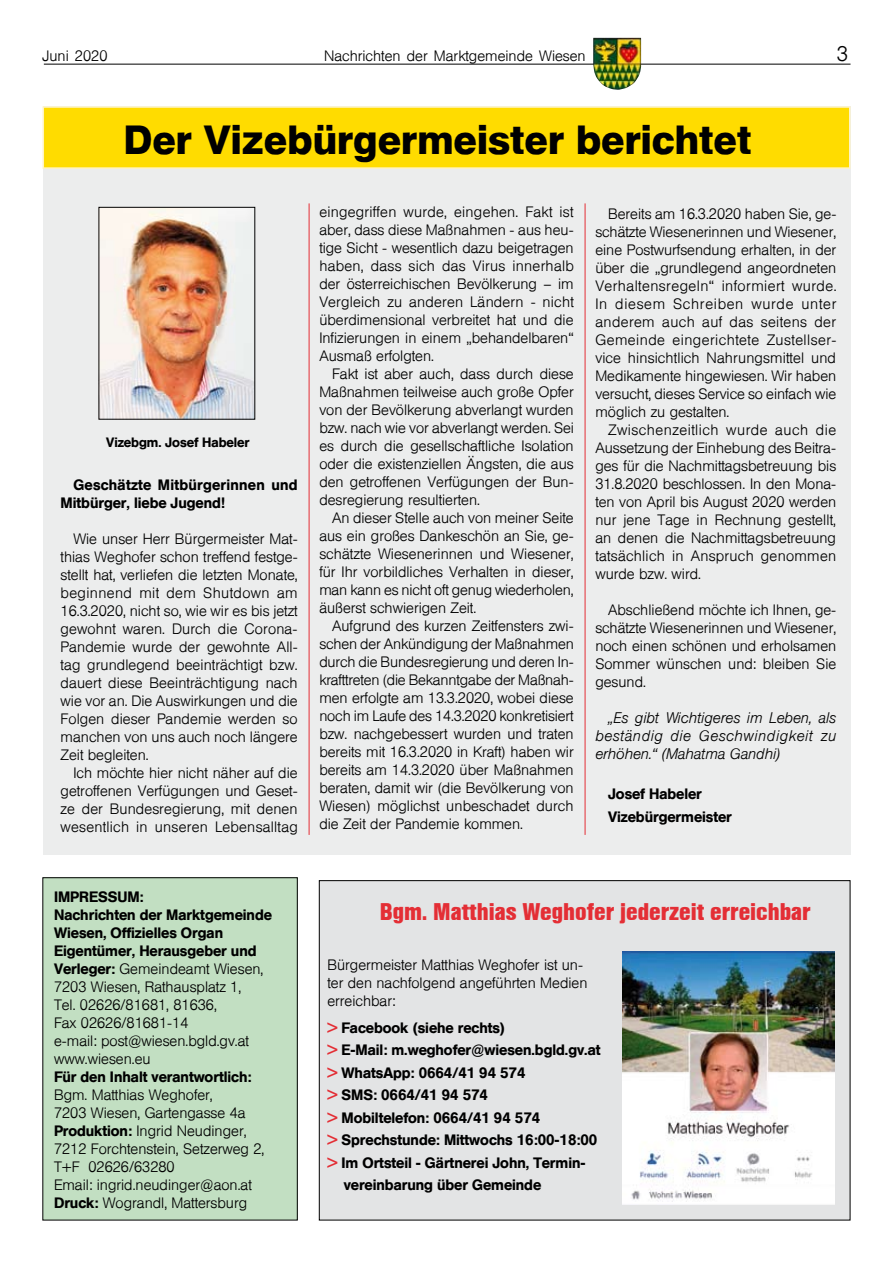
<style>
.page{position:relative;width:893px;height:1263px;background:#fff}
.page>*{position:absolute;margin:0;border:0;box-sizing:border-box;transform-origin:0 0}
.t1{font:600 40.5px "Helvetica BQ";color:#000}
.t2{font:700 24px "Helvetica Condensed BQ";color:#e42e35}
.t3{font:300 21px "Helvetica BQ";color:#000}
.t4{font:300 15px/18px "Helvetica BQ";color:#000;text-align:justify}
.t5{font:500 15px/22.5px "Helvetica BQ";color:#000}
.t6{font:italic 300 15px/18px "Helvetica BQ";letter-spacing:.04em;color:#000;text-align:justify}
.t7{font:500 15px/18px "Helvetica BQ";letter-spacing:.02em;color:#000}
.t8{font:500 13.5px "Helvetica BQ";color:#000}
.s1{font-weight:500}
.s2{color:#e42e35}
</style>
<div class="page">
<hr style="left:44px;top:64px;width:806px;height:1px;background:#000">
<img style="left:593px;top:38px;width:48px;height:52px">
<div style="left:43px;top:878px;width:254px;height:342px;background:#c2dfc2"></div>
<div style="left:42px;top:877px;width:256px;height:343px;border:1px solid #000"></div>
<div style="left:319px;top:881px;width:531px;height:339px;background:#e3e4e5"></div>
<img style="left:622px;top:951px;width:213px;height:254px">
<div style="left:43px;top:106px;width:807px;height:748px;background:#eceded"></div>
<img style="left:101px;top:209px;width:152px;height:209px">
<div style="left:43px;top:106px;width:807px;height:63px;background:#ffdc00;border:2px solid #fff4c4"></div>
<hr style="left:585px;top:203px;width:1px;height:632px;background:#e42e35">
<hr style="left:309px;top:203px;width:1px;height:632px;background:#e42e35">
<p class="t4" style="left:43px;top:48px;width:66px">Juni 2020</p>
<p class="t4" style="left:324px;top:48px;width:263px">Nachrichten der Marktgemeinde Wiesen</p>
<h3 class="t3" style="left:837px;top:42px;width:13px">3</h3>
<h1 class="t1" style="left:124px;top:114px;width:629px">Der Vizebürgermeister berichtet</h1>
<p class="t8" style="left:106px;top:435px;width:145px">Vizebgm. Josef Habeler</p>
<p class="t7" style="left:61px;top:476px;width:238px;text-indent:13px">Geschätzte Mitbürgerinnen und<br>Mitbürger, liebe Jugend!</p>
<p class="t4" style="left:61px;top:530px;width:239px;text-indent:13px">Wie unser Herr Bürgermeister Mat&shy;thias Weghofer schon treffend festge&shy;stellt hat, verliefen die letzten Monate, beginnend mit dem Shutdown am 16.3.2020, nicht so, wie wir es bis jetzt gewohnt waren. Durch die Corona-Pandemie wurde der gewohnte All&shy;tag grundlegend beeinträchtigt bzw. dauert diese Beeinträchtigung nach wie vor an. Die Auswirkungen und die Folgen dieser Pandemie werden so manchen von uns auch noch längere Zeit begleiten.</p>
<p class="t4" style="left:61px;top:764px;width:239px;text-indent:13px">Ich möchte hier nicht näher auf die getroffenen Verfügungen und Geset&shy;ze der Bundesregierung, mit denen wesentlich in unseren Lebensalltag</p>
<p class="t4" style="left:319px;top:203px;width:256px">eingegriffen wurde, eingehen. Fakt ist aber, dass diese Maßnahmen - aus heu&shy;tige Sicht - wesentlich dazu beigetragen haben, dass sich das Virus innerhalb der österreichischen Bevölkerung – im Vergleich zu anderen Ländern - nicht überdimensional verbreitet hat und die Infizierungen in einem „behandelbaren“ Ausmaß erfolgten.</p>
<p class="t4" style="left:319px;top:365px;width:256px;text-indent:13px">Fakt ist aber auch, dass durch diese Maßnahmen teilweise auch große Opfer von der Bevölkerung abverlangt wurden bzw. nach wie vor abverlangt werden. Sei es durch die gesellschaftliche Isolation oder die existenziellen Ängsten, die aus den getroffenen Verfügungen der Bun&shy;desregierung resultierten.</p>
<p class="t4" style="left:319px;top:509px;width:256px;text-indent:13px">An dieser Stelle auch von meiner Seite aus ein großes Dankeschön an Sie, ge&shy;schätzte Wiesenerinnen und Wiesener, für Ihr vorbildliches Verhalten in dieser, man kann es nicht oft genug wiederholen, äußerst schwierigen Zeit.</p>
<p class="t4" style="left:319px;top:617px;width:256px;text-indent:13px">Aufgrund des kurzen Zeitfensters zwi&shy;schen der Ankündigung der Maßnahmen durch die Bundesregierung und deren In&shy;krafttreten (die Bekanntgabe der Maßnah&shy;men erfolgte am 13.3.2020, wobei diese noch im Laufe des 14.3.2020 konkretisiert bzw. nachgebessert wurden und traten bereits mit 16.3.2020 in Kraft) haben wir bereits am 14.3.2020 über Maßnahmen beraten, damit wir (die Bevölkerung von Wiesen) möglichst unbeschadet durch die Zeit der Pandemie kommen.</p>
<p class="t4" style="left:595px;top:205px;width:243px;text-indent:13px">Bereits am 16.3.2020 haben Sie, ge&shy;schätzte Wiesenerinnen und Wiesener, eine Postwurfsendung erhalten, in der über die „grundlegend angeordneten Verhaltensregeln“ informiert wurde.<br>In diesem Schreiben wurde unter anderem auch auf das seitens der Gemeinde eingerichtete Zustellser&shy;vice hinsichtlich Nahrungsmittel und Medikamente hingewiesen. Wir haben versucht, dieses Service so einfach wie möglich zu gestalten.</p>
<p class="t4" style="left:595px;top:421px;width:242px;text-indent:13px">Zwischenzeitlich wurde auch die Aussetzung der Einhebung des Beitra&shy;ges für die Nachmittagsbetreuung bis 31.8.2020 beschlossen. In den Mona&shy;ten von April bis August 2020 werden nur jene Tage in Rechnung gestellt, an denen die Nachmittagsbetreuung tatsächlich in Anspruch genommen wurde bzw. wird.</p>
<p class="t4" style="left:595px;top:601px;width:242px;text-indent:13px">Abschließend möchte ich Ihnen, ge&shy;schätzte Wiesenerinnen und Wiesener, noch einen schönen und erholsamen Sommer wünschen und: bleiben Sie gesund.</p>
<p class="t6" style="left:595px;top:709px;width:242px;text-indent:13px">„Es gibt Wichtigeres im Leben, als beständig die Geschwindigkeit zu erhöhen.“ (Mahatma Gandhi)</p>
<p class="t5" style="left:608px;top:783px;width:125px">Josef Habeler<br>Vizebürgermeister</p>
<p class="t5" style="left:54px;top:886px;width:15px">Impress</p>
<p class="t4" style="left:54px;top:888px;width:219px;text-align:left;text-indent:63px"><span class="s1">um:<br>Nachrichten der Marktgemeinde<br>Wiesen, Offizielles Organ<br>Eigentümer, Herausgeber und<br>Verleger:</span> Gemeindeamt Wiesen,<br>7203 Wiesen, Rathausplatz 1,<br>Tel. 02626/81681, 81636,<br>Fax 02626/81681-14<br>e-mail: post@wiesen.bgld.gv.at www.wiesen.eu</p>
<p class="t5" style="left:54px;top:1066px;width:199px">Für den Inhalt verantwortlich:</p>
<p class="t4" style="left:54px;top:1086px;width:212px;text-align:left">Bgm. Matthias Weghofer,<br>7203 Wiesen, Gartengasse 4a<br><span class="s1">Produktion:</span> Ingrid Neudinger,<br>7212 Forchtenstein, Setzerweg 2,<br>T+F 02626/63280<br>Email: ingrid.neudinger@aon.at<br><span class="s1">Druck:</span> Wograndl, Mattersburg</p>
<h2 class="t2" style="left:380px;top:898px;width:432px">Bgm. Matthias Weghofer jederzeit erreichbar</h2>
<p class="t4" style="left:327px;top:955px;width:262px;text-align:left">Bürgermeister Matthias Weghofer ist un&shy;ter den nachfolgend angeführten Medien erreichbar:</p>
<p class="t5" style="left:327px;top:1016px;width:179px"><span class="s2">&gt;</span> Facebook (siehe rechts)</p>
<p class="t5" style="left:327px;top:1039px;width:275px"><span class="s2">&gt;</span> E-Mail: m.weghofer@wiesen.bgld.gv.at</p>
<p class="t5" style="left:327px;top:1061px;width:200px"><span class="s2">&gt;</span> WhatsApp: 0664/41 94 574</p>
<p class="t5" style="left:327px;top:1084px;width:162px"><span class="s2">&gt;</span> SMS: 0664/41 94 574</p>
<p class="t5" style="left:327px;top:1106px;width:214px"><span class="s2">&gt;</span> Mobiltelefon: 0664/41 94 574</p>
<p class="t5" style="left:327px;top:1129px;width:271px"><span class="s2">&gt;</span> Sprechstunde: Mittwochs 16:00-18:00</p>
<p class="t5" style="left:327px;top:1151px;width:260px"><span class="s2">&gt;</span> Im Ortsteil - Gärtnerei John, Termin-</p>
<p class="t5" style="left:344px;top:1174px;width:199px">vereinbarung über Gemeinde</p>
</div>
